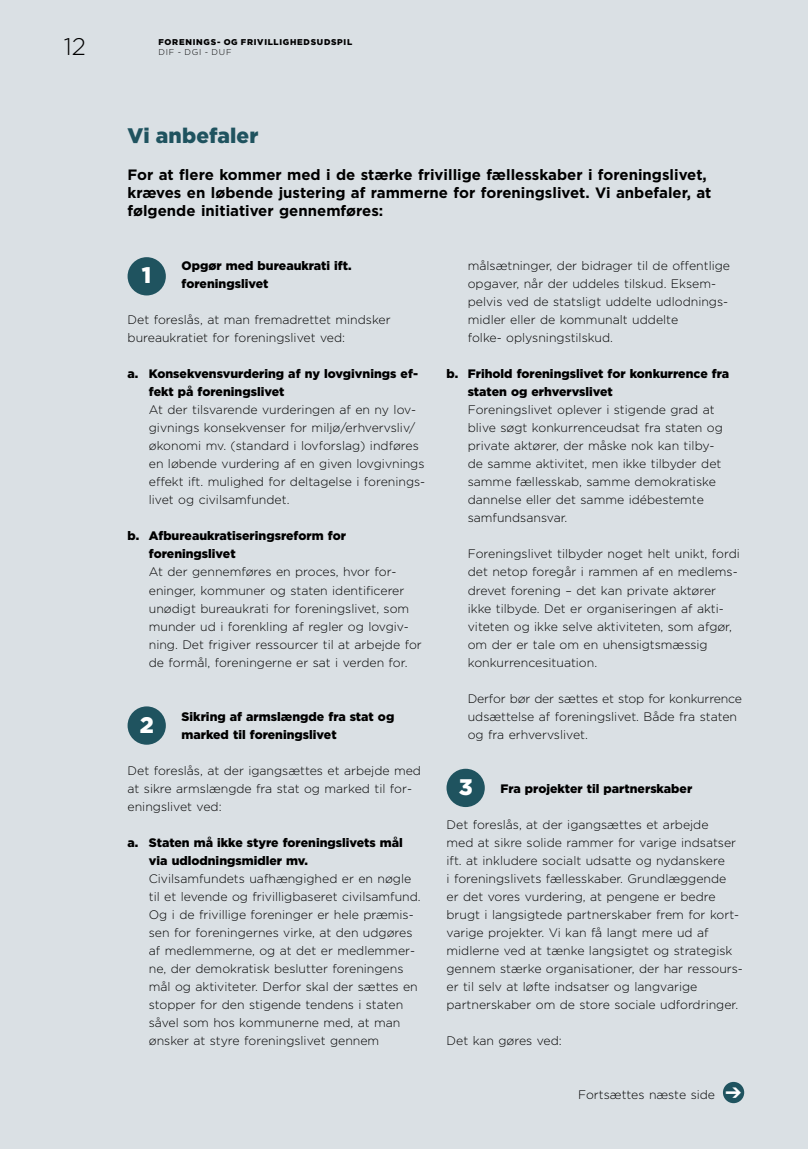
<style>
.page{position:relative;width:808px;height:1149px;background:#fff}
.page>*{position:absolute;margin:0;border:0;box-sizing:border-box;transform-origin:0 0}
.t1{font:300 24px "Gotham";color:#000}
.t2{font:900 22.5px "Gotham";color:#fff}
.t3{font:900 21px "Gotham";letter-spacing:.005em;color:#1f535f}
.t4{font:700 15px/18px "Gotham";color:#000}
.t5{font:300 12.3px/18px "Gotham";color:#000}
.t6{font:900 12.3px/18px "Gotham";color:#000}
.t7{font:900 8.4px "Gotham";letter-spacing:.085em;color:#000}
.t8{font:300 8.4px "Gotham";letter-spacing:.085em;color:#000}
.s1{color:#fff}
</style>
<div class="page">
<div style="left:0;top:0;width:808px;height:1148px;background:#dae0e4"></div>
<div style="left:128px;top:257px;width:38px;height:38px;background:#1f535f;border-radius:50%"></div>
<div style="left:128px;top:706px;width:38px;height:38px;background:#1f535f;border-radius:50%"></div>
<div style="left:446px;top:768px;width:39px;height:38px;background:#1f535f;border-radius:50%"></div>
<div style="left:723px;top:1081px;width:21px;height:21px;background:#1f535f;border-radius:50%"></div>
<h1 class="t1" style="left:64px;top:31px;width:24px">12</h1>
<p class="t8" style="left:159px;top:46px;width:74px">DIF - DGI - DUF</p>
<p class="t7" style="left:159px;top:36px;width:195px">FORENINGS- OG FRIVILLIGHEDSUDSPIL</p>
<h3 class="t3" style="left:128px;top:121px;width:132px">Vi anbefaler</h3>
<p class="t4" style="left:128px;top:166px;width:585px">For at flere kommer med i de stærke frivillige fællesskaber i foreningslivet, kræves en løbende justering af rammerne for foreningslivet. Vi anbefaler, at følgende initiativer gennemføres:</p>
<p class="t6" style="left:182px;top:257px;width:172px">Opgør med bureaukrati ift. foreningslivet</p>
<p class="t5" style="left:128px;top:310px;width:265px">Det foreslås, at man fremadrettet mindsker bureaukratiet for foreningslivet ved:</p>
<p class="t6" style="left:149px;top:365px;width:271px;text-indent:-21px">a. Konsekvensvurdering af ny lovgivnings ef&shy;fekt på foreningslivet</p>
<p class="t5" style="left:149px;top:400px;width:278px">At der tilsvarende vurderingen af en ny lov&shy;givnings konsekvenser for miljø/erhvervsliv/ økonomi mv. (standard i lovforslag) indføres en løbende vurdering af en given lovgivnings effekt ift. mulighed for deltagelse i forenings&shy;livet og civilsamfundet.</p>
<p class="t6" style="left:149px;top:527px;width:199px;text-indent:-21px">b. Afbureaukratiseringsreform for foreningslivet</p>
<p class="t5" style="left:149px;top:562px;width:274px">At der gennemføres en proces, hvor for&shy;eninger, kommuner og staten identificerer unødigt bureaukrati for foreningslivet, som munder ud i forenkling af regler og lovgiv&shy;ning. Det frigiver ressourcer til at arbejde for de formål, foreningerne er sat i verden for.</p>
<h2 class="t2" style="left:142px;top:260px;width:11px">1</h2>
<p class="t6" style="left:182px;top:707px;width:214px">Sikring af armslængde fra stat og marked til foreningslivet</p>
<p class="t5" style="left:128px;top:760px;width:295px">Det foreslås, at der igangsættes et arbejde med at sikre armslængde fra stat og marked til for&shy;eningslivet ved:</p>
<p class="t6" style="left:149px;top:832px;width:256px;text-indent:-21px">a. Staten må ikke styre foreningslivets mål via udlodningsmidler mv.</p>
<p class="t5" style="left:149px;top:868px;width:273px">Civilsamfundets uafhængighed er en nøgle til et levende og frivilligbaseret civilsamfund.<br>Og i de frivillige foreninger er hele præmis&shy;sen for foreningernes virke, at den udgøres af medlemmerne, og at det er medlemmer&shy;ne, der demokratisk beslutter foreningens mål og aktiviteter. Derfor skal der sættes en stopper for den stigende tendens i staten såvel som hos kommunerne med, at man ønsker at styre foreningslivet gennem</p>
<h2 class="t2" style="left:140px;top:708px;width:16px">2</h2>
<p class="t5" style="left:468px;top:256px;width:264px">målsætninger, der bidrager til de offentlige opgaver, når der uddeles tilskud. Eksem&shy;pelvis ved de statsligt uddelte udlodnings&shy;midler eller de kommunalt uddelte<br>folke-- oplysningstilskud.</p>
<p class="t6" style="left:468px;top:365px;width:263px;text-indent:-21px">b. Frihold foreningslivet for konkurrence fra staten og erhvervslivet</p>
<p class="t5" style="left:468px;top:400px;width:257px">Foreningslivet oplever i stigende grad at blive søgt konkurrenceudsat fra staten og private aktører, der måske nok kan tilby&shy;de samme aktivitet, men ikke tilbyder det samme fællesskab, samme demokratiske dannelse eller det samme idébestemte samfundsansvar.</p>
<p class="t5" style="left:468px;top:544px;width:274px">Foreningslivet tilbyder noget helt unikt, fordi det netop foregår i rammen af en medlems&shy;drevet forening – det kan private aktører ikke tilbyde. Det er organiseringen af akti&shy;viteten og ikke selve aktiviteten, som afgør, om der er tale om en uhensigtsmæssig konkurrencesituation.</p>
<p class="t5" style="left:468px;top:688px;width:276px">Derfor bør der sættes et stop for konkurrence udsættelse af foreningslivet. Både fra staten og fra erhvervslivet.</p>
<h2 class="t2" style="left:459px;top:771px;width:15px">3</h2>
<p class="t6" style="left:500px;top:778px;width:193px">Fra projekter til partnerskaber</p>
<p class="t5" style="left:446px;top:814px;width:295px">Det foreslås, at der igangsættes et arbejde<br>med at sikre solide rammer for varige indsatser ift. at inkludere socialt udsatte og nydanskere<br>i foreningslivets fællesskaber. Grundlæggende er det vores vurdering, at pengene er bedre brugt i langsigtede partnerskaber frem for kort&shy;varige projekter. Vi kan få langt mere ud af midlerne ved at tænke langsigtet og strategisk gennem stærke organisationer, der har ressours-- er til selv at løfte indsatser og langvarige partnerskaber om de store sociale udfordringer.</p>
<p class="t5" style="left:446px;top:1030px;width:117px">Det kan gøres ved:</p>
<p class="t5" style="left:578px;top:1084px;width:165px">Fortsættes næste side <span class="s1">➔</span></p>
</div>
